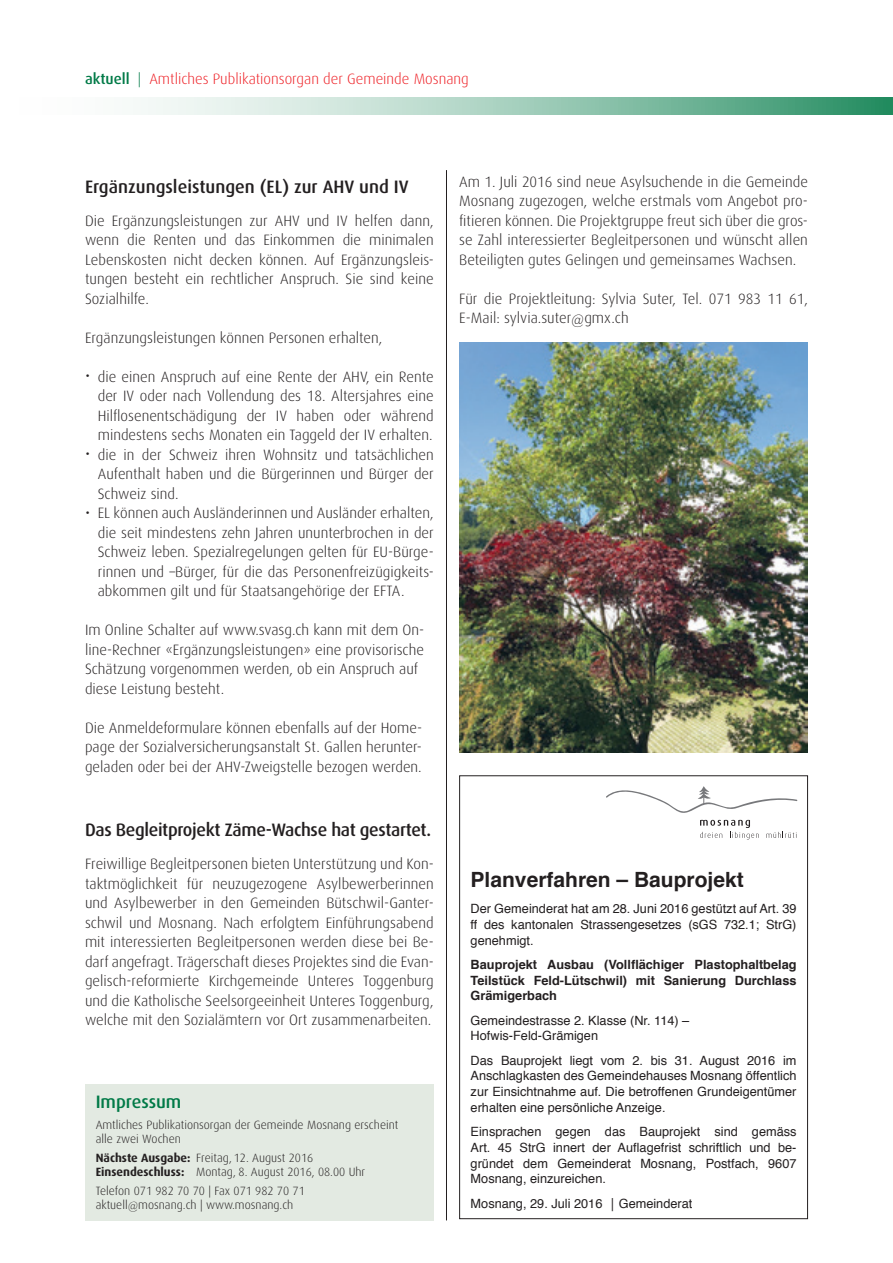
<style>
.page{position:relative;width:893px;height:1263px;background:#fff}
.page>*{position:absolute;margin:0;border:0;box-sizing:border-box;transform-origin:0 0}
.t1{font:700 21px "Helvetica";color:#231f20}
.t2{font:500 18px "Dax";letter-spacing:-.02em;color:#231f20}
.t3{font:500 18px "Dax";color:#231f20}
.t4{font:500 18px "Dax";color:#017a47}
.t5{font:300 15px/19.5px "Dax";color:#231f20;text-align:justify}
.t6{font:300 15px "Dax";color:#ee1d23}
.t7{font:12.75px/15.8px "Helvetica";color:#231f20;text-align:justify}
.t8{font:700 12.75px/15.8px "Helvetica";color:#231f20;text-align:justify}
.t9{font:300 12px/14.2px "Dax";color:#231f20}
.s1{font-weight:500;color:#017a47}
.s2{color:#017a47}
.s3{font-size:18px}
.s4{font-weight:700}
</style>
<div class="page">
<svg style="left:141px;top:98px;width:752px;height:17px;background:#9bcab7"></svg>
<hr style="left:446px;top:170px;width:1px;height:1050px;background:#231f20">
<div style="left:85px;top:1084px;width:349px;height:136px;background:#e3eae2"></div>
<div style="left:459px;top:775px;width:349px;height:444px;border:1px solid #231f20"></div>
<svg style="left:606px;top:786px;width:191px;height:27px"></svg>
<svg style="left:700px;top:820px;width:59px;height:19px"></svg>
<svg style="left:766px;top:832px;width:31px;height:6px"></svg>
<img style="left:459px;top:343px;width:349px;height:409px">
<p class="t6" style="left:85px;top:71px;width:385px"><span class="s1">aktuell</span> <span class="s2">|</span> Amtliches Publikationsorgan der Gemeinde Mosnang</p>
<p class="t3" style="left:85px;top:176px;width:325px">Ergänzungsleistungen (EL) zur AHV und IV</p>
<p class="t5" style="left:85px;top:211px;width:350px">Die Ergänzungsleistungen zur AHV und IV helfen dann, wenn die Renten und das Einkommen die minimalen Lebenskosten nicht decken können. Auf Ergänzungsleis&shy;tungen besteht ein rechtlicher Anspruch. Sie sind keine Sozialhilfe.</p>
<p class="t5" style="left:85px;top:328px;width:299px">Ergänzungsleistungen können Personen erhalten,</p>
<p class="t5" style="left:98px;top:367px;width:337px;text-indent:-13px"><span class="s3">•</span> die einen Anspruch auf eine Rente der AHV, ein Rente der IV oder nach Vollendung des 18. Altersjahres eine Hilflosenentschädigung der IV haben oder während mindestens sechs Monaten ein Taggeld der IV erhalten.</p>
<p class="t5" style="left:98px;top:445px;width:337px;text-indent:-13px"><span class="s3">•</span> die in der Schweiz ihren Wohnsitz und tatsächlichen Aufenthalt haben und die Bürgerinnen und Bürger der Schweiz sind.</p>
<p class="t5" style="left:98px;top:504px;width:337px;text-indent:-13px"><span class="s3">•</span> EL können auch Ausländerinnen und Ausländer erhalten, die seit mindestens zehn Jahren ununterbrochen in der Schweiz leben. Spezialregelungen gelten für EU-Bürge&shy;rinnen und –Bürger, für die das Personenfreizügigkeits&shy;abkommen gilt und für Staatsangehörige der EFTA.</p>
<p class="t5" style="left:85px;top:621px;width:341px;text-align:left">Im Online Schalter auf www.svasg.ch kann mit dem On&shy;line-Rechner «Ergänzungsleistungen» eine provisorische Schätzung vorgenommen werden, ob ein Anspruch auf diese Leistung besteht.</p>
<p class="t5" style="left:85px;top:718px;width:339px">Die Anmeldeformulare können ebenfalls auf der Home&shy;page der Sozialversicherungsanstalt St. Gallen herunter&shy;geladen oder bei der AHV-Zweigstelle bezogen werden.</p>
<p class="t2" style="left:85px;top:820px;width:348px">Das Begleitprojekt Zäme-Wachse hat gestartet.</p>
<p class="t5" style="left:85px;top:855px;width:350px">Freiwillige Begleitpersonen bieten Unterstützung und Kon&shy;taktmöglichkeit für neuzugezogene Asylbewerberinnen und Asylbewerber in den Gemeinden Bütschwil-Ganter&shy;schwil und Mosnang. Nach erfolgtem Einführungsabend mit interessierten Begleitpersonen werden diese bei Be&shy;darf angefragt. Trägerschaft dieses Projektes sind die Evan&shy;gelisch-reformierte Kirchgemeinde Unteres Toggenburg und die Katholische Seelsorgeeinheit Unteres Toggenburg, welche mit den Sozialämtern vor Ort zusammenarbeiten.</p>
<p class="t4" style="left:96px;top:1092px;width:87px">Impressum</p>
<p class="t9" style="left:96px;top:1118px;width:304px">Amtliches Publikationsorgan der Gemeinde Mosnang erscheint alle zwei Wochen</p>
<p class="t9" style="left:96px;top:1150px;width:271px"><span class="s4">Nächste Ausgabe:</span> Freitag, 12. August 2016<br><span class="s4">Einsendeschluss:</span> Montag, 8. August 2016, 08.00 Uhr</p>
<p class="t9" style="left:96px;top:1183px;width:211px">Telefon 071 982 70 70 | Fax 071 982 70 71 aktuell@mosnang.ch | www.mosnang.ch</p>
<p class="t5" style="left:459px;top:172px;width:350px">Am 1. Juli 2016 sind neue Asylsuchende in die Gemeinde Mosnang zugezogen, welche erstmals vom Angebot pro&shy;fitieren können. Die Projektgruppe freut sich über die gros&shy;se Zahl interessierter Begleitpersonen und wünscht allen Beteiligten gutes Gelingen und gemeinsames Wachsen.</p>
<p class="t5" style="left:459px;top:289px;width:350px">Für die Projektleitung: Sylvia Suter, Tel. 071 983 11 61,<br>E-Mail: sylvia.suter@gmx.ch</p>
<h1 class="t1" style="left:471px;top:862px;width:275px">Planverfahren – Bauprojekt</h1>
<p class="t7" style="left:471px;top:901px;width:327px">Der Gemeinderat hat am 28. Juni 2016 gestützt auf Art. 39 ff des kantonalen Strassengesetzes (sGS 732.1; StrG) genehmigt.</p>
<p class="t8" style="left:471px;top:957px;width:327px">Bauprojekt Ausbau (Vollflächiger Plastophaltbelag Teilstück Feld-Lütschwil) mit Sanierung Durchlass Grämigerbach</p>
<p class="t7" style="left:471px;top:1013px;width:220px">Gemeindestrasse 2. Klasse (Nr. 114) –<br>Hofwis-Feld-Grämigen</p>
<p class="t7" style="left:471px;top:1053px;width:327px">Das Bauprojekt liegt vom 2. bis 31. August 2016 im Anschlagkasten des Gemeindehauses Mosnang öffentlich zur Einsichtnahme auf. Die betroffenen Grundeigentümer erhalten eine persönliche Anzeige.</p>
<p class="t7" style="left:471px;top:1124px;width:327px">Einsprachen gegen das Bauprojekt sind gemäss Art. 45 StrG innert der Auflagefrist schriftlich und be&shy;gründet dem Gemeinderat Mosnang, Postfach, 9607<br>Mosnang, einzureichen.</p>
<p class="t7" style="left:471px;top:1196px;width:223px">Mosnang, 29. Juli 2016 │Gemeinderat</p>
</div>
